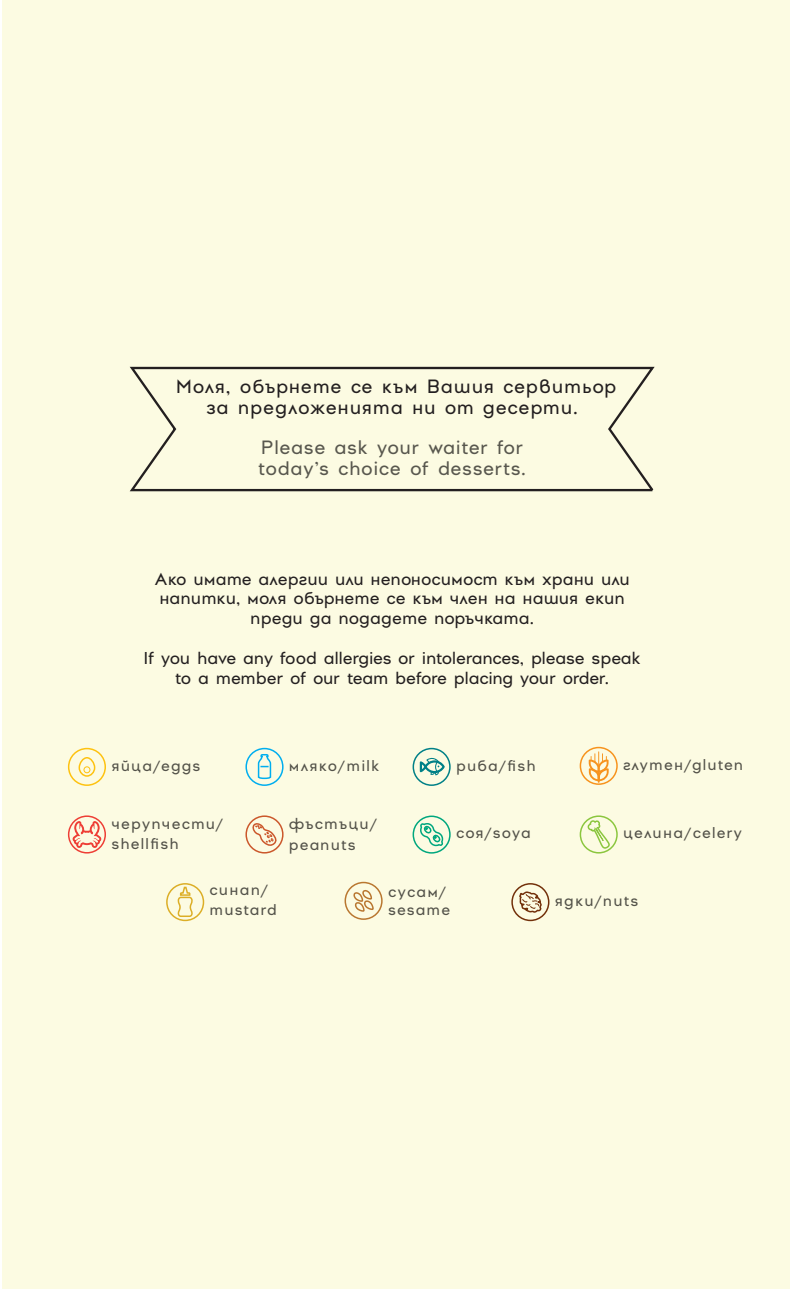
<style>
.page{position:relative;width:791px;height:1289px;background:#fff}
.page>*{position:absolute;margin:0;border:0;box-sizing:border-box;transform-origin:0 0}
.t1{font:18.45px/20.4px "Sense";letter-spacing:.04em;color:#231f20;text-align:center}
.t2{font:18.45px/20.4px "Sense";letter-spacing:.02em;color:#58574e}
.t3{font:16.5px/19.8px "Sense";letter-spacing:-.01em;color:#231f20;text-align:center}
.t4{font:14.7px/20.2px "Sense";letter-spacing:.08em;color:#535249}
.t5{font:14.7px "Sense";letter-spacing:.05em;color:#535249}
</style>
<div class="page">
<div style="left:2px;top:0;width:787px;height:1288px;background:#fcfbe2"></div>
<div style="left:68px;top:815px;width:38px;height:38px;border:2px solid #ee3e35;border-radius:50%"></div>
<svg style="left:72px;top:821px;width:30px;height:27px"></svg>
<div style="left:413px;top:815px;width:38px;height:38px;border:2px solid #00a77e;border-radius:50%"></div>
<svg style="left:419px;top:820px;width:25px;height:29px"></svg>
<div style="left:68px;top:747px;width:38px;height:39px;border:2px solid #fec210;border-radius:50%"></div>
<div style="left:79px;top:757px;width:16px;height:19px;border:2px solid #fec210;border-radius:50%"></div>
<div style="left:84px;top:766px;width:6px;height:7px;border:1px solid #fec210;border-radius:50%"></div>
<div style="left:245px;top:747px;width:39px;height:39px;border:2px solid #00aeef;border-radius:50%"></div>
<svg style="left:257px;top:754px;width:15px;height:25px"></svg>
<div style="left:580px;top:746px;width:38px;height:39px;border:2px solid #f7931d;border-radius:50%"></div>
<div style="left:245px;top:815px;width:39px;height:38px;border:2px solid #cb572b;border-radius:50%"></div>
<svg style="left:251px;top:821px;width:27px;height:26px"></svg>
<div style="left:580px;top:815px;width:38px;height:38px;border:2px solid #8bc63e;border-radius:50%"></div>
<svg style="left:587px;top:819px;width:24px;height:31px"></svg>
<div style="left:413px;top:747px;width:38px;height:39px;border:2px solid #008087;border-radius:50%"></div>
<div style="left:511px;top:883px;width:38px;height:38px;border:2px solid #72300a;border-radius:50%"></div>
<svg style="left:516px;top:890px;width:26px;height:24px"></svg>
<div style="left:344px;top:881px;width:39px;height:38px;border:2px solid #b97730;border-radius:50%"></div>
<svg style="left:353px;top:890px;width:21px;height:22px"></svg>
<div style="left:166px;top:883px;width:38px;height:38px;border:2px solid #dcae26;border-radius:50%"></div>
<svg style="left:177px;top:886px;width:16px;height:31px"></svg>
<svg style="left:420px;top:757px;width:25px;height:18px"></svg>
<svg style="left:589px;top:751px;width:20px;height:31px"></svg>
<svg style="left:129px;top:366px;width:526px;height:126px"></svg>
<p class="t1" style="left:176px;top:376px;width:442px">Моля, обърнете се към Вашия сервитьор за предложенията ни от десерти.</p>
<p class="t2" style="left:258px;top:437px;width:269px">Please ask your waiter for today’s choice of desserts.</p>
<p class="t3" style="left:155px;top:568px;width:477px">Ако имате алергии или непоносимост към храни или напитки, моля обърнете се към член на нашия екип преди да подадете поръчката.</p>
<p class="t3" style="left:143px;top:647px;width:499px">If you have any food allergies or intolerances, please speak to a member of our team before placing your order.</p>
<p class="t4" style="left:111px;top:755px;width:90px">яйца/eggs</p>
<p class="t4" style="left:289px;top:755px;width:92px">мляко/milk</p>
<p class="t5" style="left:623px;top:753px;width:122px">глутен/gluten</p>
<p class="t4" style="left:456px;top:755px;width:81px">риба/fish</p>
<p class="t4" style="left:289px;top:813px;width:90px">фъстъци/ peanuts</p>
<p class="t4" style="left:623px;top:822px;width:120px">целина/celery</p>
<p class="t4" style="left:111px;top:813px;width:114px">черупчести/ shellfish</p>
<p class="t4" style="left:456px;top:822px;width:76px">соя/soya</p>
<p class="t4" style="left:210px;top:879px;width:69px">синап/ mustard</p>
<p class="t4" style="left:388px;top:882px;width:64px;line-height:17.7px">сусам/ sesame</p>
<p class="t4" style="left:555px;top:890px;width:85px">ядки/nuts</p>
</div>
